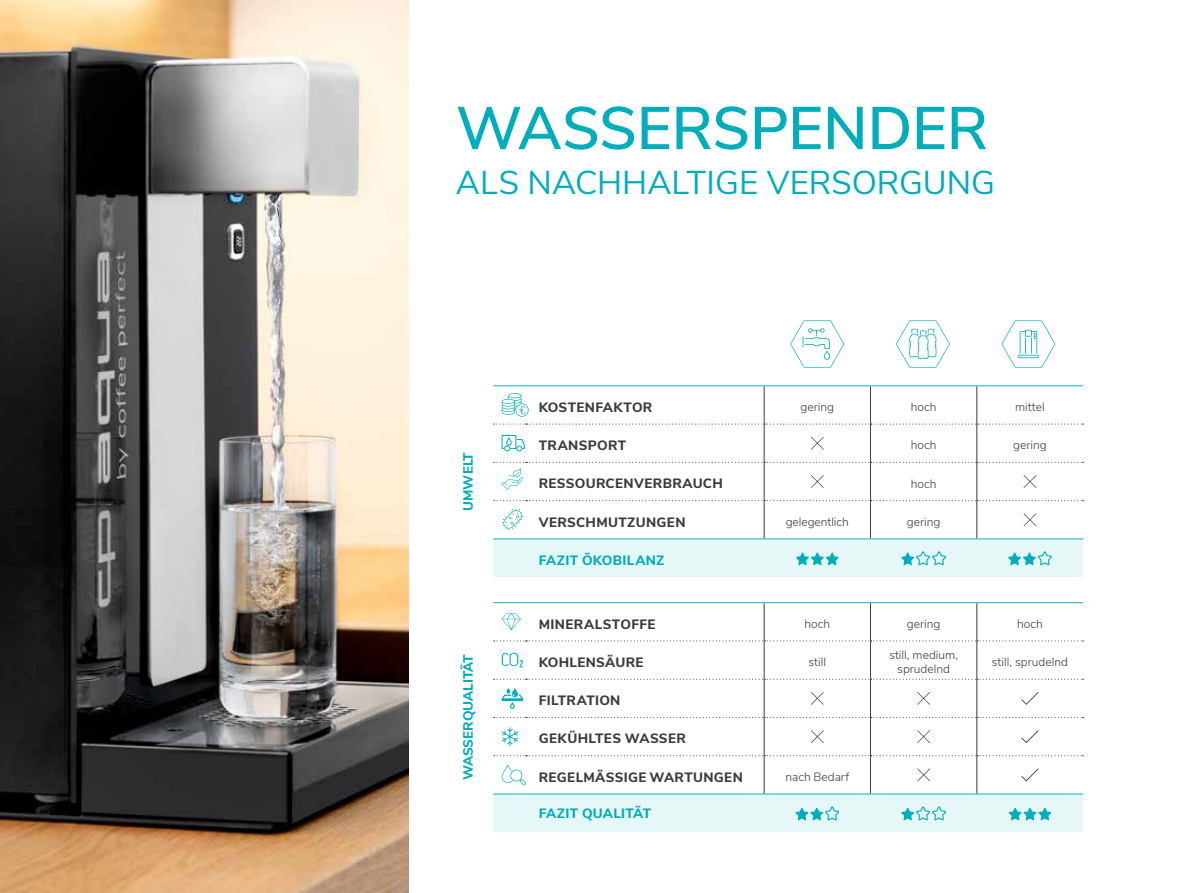
<style>
.page{position:relative;width:1191px;height:893px;background:#fff}
.page>*{position:absolute;margin:0;border:0;box-sizing:border-box;transform-origin:0 0}
.t1{font:600 60px "Nunito Sans";letter-spacing:-.005em;color:#00adbb}
.t2{font:33px "Nunito Sans";color:#00adbb}
.t3{font:800 13.5px "Nunito Sans";letter-spacing:.025em;color:#3c3c3b}
.t4{font:800 13.5px "Nunito Sans";color:#00adbb}
.t5{font:800 13.5px "Nunito Sans";letter-spacing:.025em;color:#00adbb}
.t6{font:800 13.5px "Nunito Sans";letter-spacing:.02em;color:#00adbb}
.t7{font:300 12px/14.4px "Nunito Sans";color:#3c3c3b;text-align:center}
</style>
<div class="page">
<img style="left:0;top:0;width:408px;height:893px">
<svg style="left:790px;top:320px;width:54px;height:48px"></svg>
<svg style="left:896px;top:320px;width:53px;height:48px"></svg>
<svg style="left:1001px;top:320px;width:54px;height:48px"></svg>
<svg style="left:493px;top:539px;width:590px;height:293px"></svg>
<div style="left:459px;top:577px;width:624px;height:26px;background:#fff"></div>
<hr style="left:493px;top:602px;width:33px;height:1px;background:#1ab5c2">
<hr style="left:526px;top:602px;width:238px;height:1px;background:#1ab5c2">
<hr style="left:764px;top:602px;width:106px;height:1px;background:#1ab5c2">
<hr style="left:870px;top:602px;width:106px;height:1px;background:#1ab5c2">
<hr style="left:976px;top:602px;width:107px;height:1px;background:#1ab5c2">
<hr style="left:526px;top:385px;width:238px;height:1px;background:#1ab5c2">
<hr style="left:764px;top:385px;width:106px;height:1px;background:#1ab5c2">
<hr style="left:870px;top:385px;width:106px;height:1px;background:#1ab5c2">
<hr style="left:976px;top:385px;width:107px;height:1px;background:#1ab5c2">
<hr style="left:493px;top:538px;width:33px;height:1px;background:#1ab5c2">
<hr style="left:526px;top:538px;width:238px;height:1px;background:#1ab5c2">
<hr style="left:764px;top:538px;width:106px;height:1px;background:#1ab5c2">
<hr style="left:870px;top:538px;width:106px;height:1px;background:#1ab5c2">
<hr style="left:976px;top:538px;width:107px;height:1px;background:#1ab5c2">
<hr style="left:493px;top:793px;width:33px;height:1px;background:#1ab5c2">
<hr style="left:526px;top:793px;width:238px;height:1px;background:#1ab5c2">
<hr style="left:764px;top:793px;width:106px;height:1px;background:#1ab5c2">
<hr style="left:870px;top:793px;width:106px;height:1px;background:#1ab5c2">
<hr style="left:976px;top:793px;width:107px;height:1px;background:#1ab5c2">
<hr style="left:493px;top:385px;width:33px;height:1px;background:#1ab5c2">
<hr style="left:764px;top:386px;width:1px;height:38px;background:#3c3c3b">
<hr style="left:870px;top:386px;width:1px;height:38px;background:#3c3c3b">
<hr style="left:976px;top:386px;width:1px;height:38px;background:#3c3c3b">
<hr style="left:764px;top:425px;width:1px;height:37px;background:#3c3c3b">
<hr style="left:870px;top:425px;width:1px;height:37px;background:#3c3c3b">
<hr style="left:976px;top:425px;width:1px;height:37px;background:#3c3c3b">
<hr style="left:764px;top:463px;width:1px;height:37px;background:#3c3c3b">
<hr style="left:870px;top:463px;width:1px;height:37px;background:#3c3c3b">
<hr style="left:976px;top:463px;width:1px;height:37px;background:#3c3c3b">
<hr style="left:764px;top:501px;width:1px;height:37px;background:#3c3c3b">
<hr style="left:870px;top:501px;width:1px;height:37px;background:#3c3c3b">
<hr style="left:976px;top:501px;width:1px;height:37px;background:#3c3c3b">
<svg style="left:494px;top:424px;width:589px;height:1px"></svg>
<svg style="left:494px;top:500px;width:589px;height:1px"></svg>
<hr style="left:764px;top:603px;width:1px;height:37px;background:#3c3c3b">
<hr style="left:870px;top:603px;width:1px;height:37px;background:#3c3c3b">
<hr style="left:976px;top:603px;width:1px;height:37px;background:#3c3c3b">
<hr style="left:764px;top:641px;width:1px;height:38px;background:#3c3c3b">
<hr style="left:870px;top:641px;width:1px;height:38px;background:#3c3c3b">
<hr style="left:976px;top:641px;width:1px;height:38px;background:#3c3c3b">
<hr style="left:764px;top:680px;width:1px;height:37px;background:#3c3c3b">
<hr style="left:870px;top:680px;width:1px;height:37px;background:#3c3c3b">
<hr style="left:976px;top:680px;width:1px;height:37px;background:#3c3c3b">
<hr style="left:764px;top:718px;width:1px;height:37px;background:#3c3c3b">
<hr style="left:870px;top:718px;width:1px;height:37px;background:#3c3c3b">
<hr style="left:976px;top:718px;width:1px;height:37px;background:#3c3c3b">
<hr style="left:764px;top:756px;width:1px;height:37px;background:#3c3c3b">
<hr style="left:870px;top:756px;width:1px;height:37px;background:#3c3c3b">
<hr style="left:976px;top:756px;width:1px;height:37px;background:#3c3c3b">
<svg style="left:494px;top:640px;width:589px;height:1px"></svg>
<svg style="left:494px;top:679px;width:589px;height:1px"></svg>
<svg style="left:494px;top:717px;width:589px;height:1px"></svg>
<svg style="left:494px;top:755px;width:589px;height:1px"></svg>
<svg style="left:502px;top:393px;width:26px;height:24px"></svg>
<svg style="left:501px;top:435px;width:24px;height:16px"></svg>
<svg style="left:811px;top:437px;width:12px;height:13px"></svg>
<svg style="left:494px;top:462px;width:589px;height:28px"></svg>
<svg style="left:502px;top:508px;width:22px;height:22px"></svg>
<svg style="left:1023px;top:513px;width:13px;height:13px"></svg>
<svg style="left:796px;top:552px;width:42px;height:13px"></svg>
<svg style="left:901px;top:546px;width:45px;height:20px"></svg>
<svg style="left:1008px;top:546px;width:44px;height:20px"></svg>
<svg style="left:502px;top:613px;width:19px;height:17px"></svg>
<svg style="left:502px;top:653px;width:21px;height:14px"></svg>
<svg style="left:502px;top:688px;width:21px;height:21px"></svg>
<svg style="left:811px;top:692px;width:12px;height:13px"></svg>
<svg style="left:917px;top:692px;width:13px;height:13px"></svg>
<svg style="left:1021px;top:692px;width:17px;height:13px"></svg>
<svg style="left:501px;top:727px;width:17px;height:19px"></svg>
<svg style="left:811px;top:730px;width:12px;height:13px"></svg>
<svg style="left:917px;top:730px;width:13px;height:13px"></svg>
<svg style="left:1021px;top:730px;width:17px;height:13px"></svg>
<svg style="left:501px;top:764px;width:25px;height:21px"></svg>
<div style="left:511px;top:770px;width:10px;height:11px;background:#fff;border-radius:50%"></div>
<svg style="left:917px;top:768px;width:13px;height:13px"></svg>
<svg style="left:1021px;top:768px;width:17px;height:13px"></svg>
<svg style="left:795px;top:801px;width:44px;height:20px"></svg>
<svg style="left:901px;top:801px;width:45px;height:20px"></svg>
<svg style="left:1008px;top:807px;width:43px;height:13px"></svg>
<h1 class="t1" style="left:456px;top:84px;width:534px">WASSERSPENDER</h1>
<h2 class="t2" style="left:456px;top:158px;width:540px">ALS NACHHALTIGE VERSORGUNG</h2>
<p class="t4" style="left:458px;top:511px;width:60px;rotate:-90deg">UMWELT</p>
<p class="t4" style="left:458px;top:780px;width:127px;rotate:-90deg">WASSERQUALITÄT</p>
<p class="t3" style="left:539px;top:397px;width:115px">KOSTENFAKTOR</p>
<p class="t7" style="left:800px;top:399px;width:35px">gering</p>
<p class="t7" style="left:911px;top:399px;width:27px">hoch</p>
<p class="t7" style="left:1015px;top:399px;width:31px">mittel</p>
<p class="t3" style="left:539px;top:435px;width:89px">TRANSPORT</p>
<p class="t7" style="left:910px;top:437px;width:27px">hoch</p>
<p class="t7" style="left:1013px;top:437px;width:35px">gering</p>
<p class="t3" style="left:539px;top:474px;width:185px">RESSOURCENVERBRAUCH</p>
<p class="t7" style="left:911px;top:475px;width:27px">hoch</p>
<p class="t3" style="left:539px;top:512px;width:148px">VERSCHMUTZUNGEN</p>
<p class="t7" style="left:785px;top:514px;width:65px">gelegentlich</p>
<p class="t7" style="left:907px;top:514px;width:35px">gering</p>
<p class="t5" style="left:539px;top:550px;width:127px">FAZIT ÖKOBILANZ</p>
<p class="t3" style="left:539px;top:614px;width:118px">MINERALSTOFFE</p>
<p class="t7" style="left:804px;top:616px;width:27px">hoch</p>
<p class="t7" style="left:907px;top:616px;width:35px">gering</p>
<p class="t7" style="left:1017px;top:616px;width:27px">hoch</p>
<p class="t3" style="left:539px;top:652px;width:106px">KOHLENSÄURE</p>
<p class="t7" style="left:808px;top:654px;width:19px">still</p>
<p class="t7" style="left:889px;top:647px;width:70px">still, medium, sprudelnd</p>
<p class="t7" style="left:992px;top:654px;width:78px">still, sprudelnd</p>
<p class="t3" style="left:539px;top:691px;width:83px">FILTRATION</p>
<p class="t3" style="left:539px;top:729px;width:149px">GEKÜHLTES WASSER</p>
<p class="t3" style="left:539px;top:767px;width:206px">REGELMÄSSIGE WARTUNGEN</p>
<p class="t7" style="left:785px;top:769px;width:65px">nach Bedarf</p>
<p class="t6" style="left:539px;top:803px;width:114px">FAZIT QUALITÄT</p>
</div>
